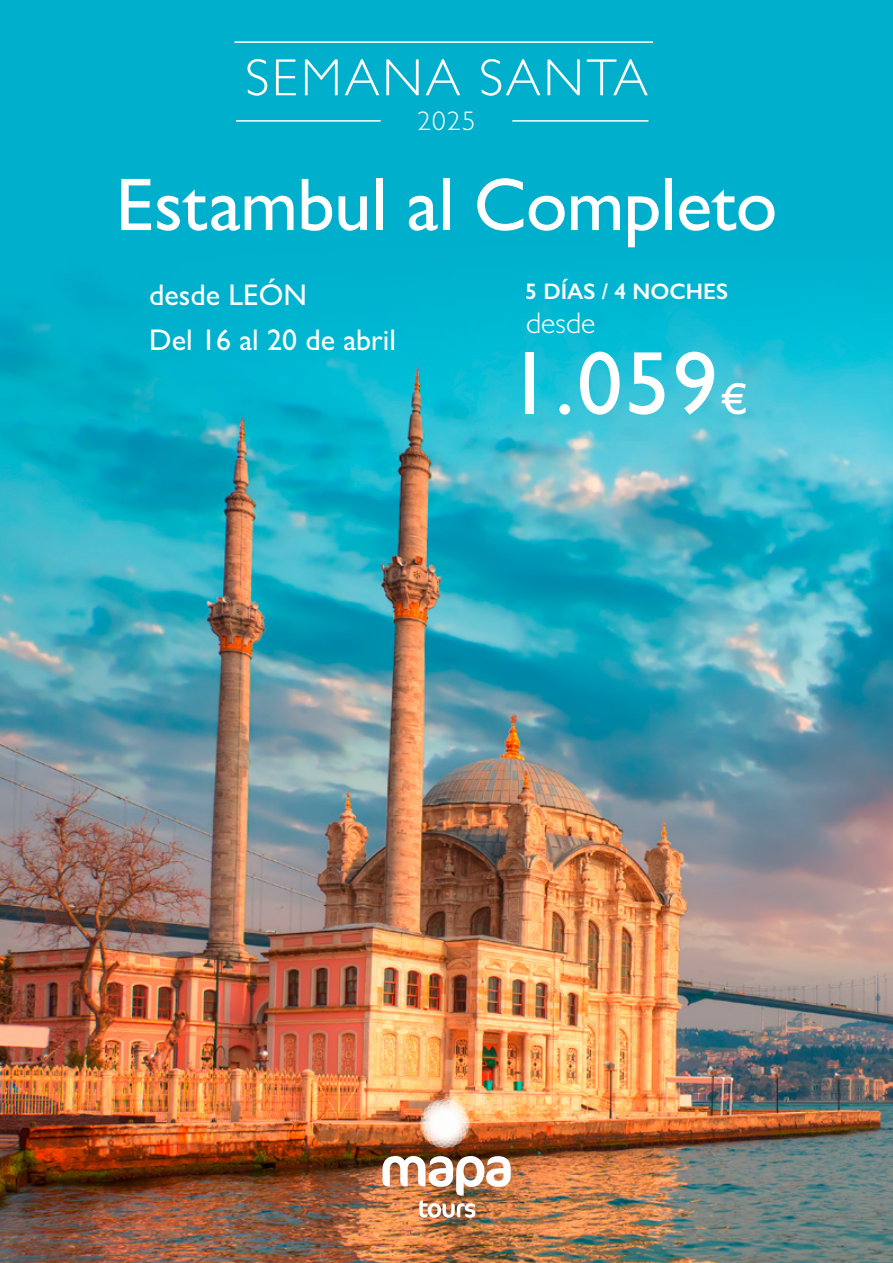
<style>
.page{position:relative;width:893px;height:1263px;background:#00afcc}
.page>*{position:absolute;margin:0;border:0;box-sizing:border-box;transform-origin:0 0}
.t1{font:500 90px "Gill Sans";color:#fff}
.t2{font:500 75px "Gill Sans";letter-spacing:-.01em;color:#fff}
.t3{font:300 52.5px "Gill Sans";letter-spacing:.05em;color:#fff}
.t4{font:500 30px/44.5px "Gill Sans";color:#fff}
.t5{font:300 30px "Gill Sans";color:#fff}
.t6{font:300 27px "Gill Sans";color:#fff}
.t7{font:600 22.5px "Gill Sans";color:#fff}
.s1{font-size:45px}
</style>
<div class="page">
<img style="left:0;top:278px;width:893px;height:985px">
<svg style="left:421px;top:1100px;width:48px;height:47px;background:#e8cfbf"></svg>
<img style="left:382px;top:1156px;width:129px;height:62px">
<hr style="left:236px;top:120px;width:145px;height:2px;background:#fff">
<hr style="left:512px;top:120px;width:136px;height:2px;background:#fff">
<hr style="left:234px;top:41px;width:419px;height:2px;background:#fff">
<h3 class="t3" style="left:245px;top:46px;width:405px">SEMANA SANTA</h3>
<p class="t6" style="left:417px;top:104px;width:60px">2025</p>
<h2 class="t2" style="left:116px;top:160px;width:663px">Estambul al Completo</h2>
<p class="t4" style="left:149px;top:272px;width:248px">desde LEÓN<br>Del 16 al 20 de abril</p>
<h1 class="t1" style="left:507px;top:330px;width:242px">1.059<span class="s1">€</span></h1>
<p class="t7" style="left:525px;top:278px;width:204px">5 DÍAS / 4 NOCHES</p>
<p class="t5" style="left:526px;top:305px;width:71px">desde</p>
</div>
